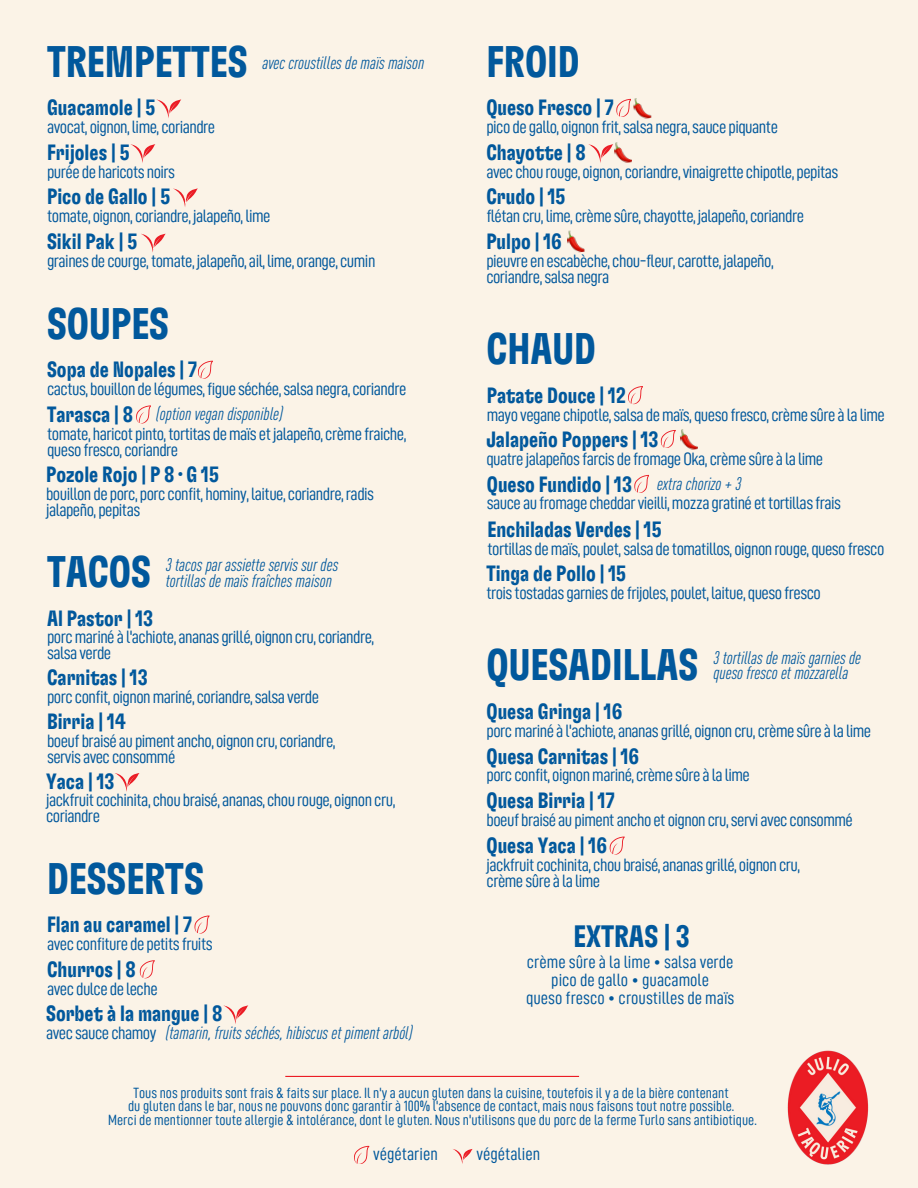
<style>
.page{position:relative;width:918px;height:1188px;background:#fbf3e7}
.page>*{position:absolute;margin:0;border:0;box-sizing:border-box;transform-origin:0 0}
.t1{font:700 extra-condensed 45px "GT Flexa";color:#01589c}
.t2{font:700 extra-condensed 31.5px "GT Flexa";color:#01589c}
.t3{font:700 extra-condensed 22.5px "GT Flexa";color:#01589c}
.t4{font:18px/15.8px "D DIN Condensed";letter-spacing:-.03em;color:#01589c}
.t5{font:italic condensed 18px/15.8px "DIN Pro";color:#01589c}
.t6{font:18px/18px "D DIN Condensed";color:#01589c;text-align:center}
.t7{font:15.9px "D DIN Condensed";color:#01589c}
.t8{font:15px "D DIN Condensed";color:#01589c}
</style>
<div class="page">
<hr style="left:285px;top:1076px;width:294px;height:1px;background:#eb1c25">
<svg style="left:588px;top:144px;width:25px;height:19px"></svg>
<img style="left:614px;top:142px;width:18px;height:21px">
<svg style="left:616px;top:99px;width:15px;height:18px"></svg>
<img style="left:633px;top:98px;width:18px;height:21px">
<img style="left:567px;top:230px;width:18px;height:23px">
<svg style="left:453px;top:1149px;width:20px;height:15px"></svg>
<svg style="left:354px;top:1146px;width:15px;height:18px"></svg>
<img style="left:787px;top:1050px;width:82px;height:115px">
<svg style="left:141px;top:234px;width:25px;height:19px"></svg>
<svg style="left:157px;top:100px;width:24px;height:18px"></svg>
<svg style="left:174px;top:189px;width:24px;height:18px"></svg>
<svg style="left:130px;top:144px;width:25px;height:19px"></svg>
<svg style="left:136px;top:405px;width:15px;height:18px"></svg>
<svg style="left:198px;top:361px;width:15px;height:18px"></svg>
<svg style="left:115px;top:773px;width:24px;height:19px"></svg>
<svg style="left:223px;top:1005px;width:25px;height:19px"></svg>
<svg style="left:140px;top:960px;width:14px;height:18px"></svg>
<svg style="left:194px;top:916px;width:15px;height:18px"></svg>
<svg style="left:610px;top:837px;width:14px;height:18px"></svg>
<img style="left:679px;top:429px;width:19px;height:21px">
<svg style="left:628px;top:386px;width:15px;height:18px"></svg>
<svg style="left:634px;top:475px;width:15px;height:18px"></svg>
<svg style="left:661px;top:430px;width:14px;height:18px"></svg>
<p class="t1" style="left:47px;top:41px;width:202px">TREMPETTES</p>
<p class="t5" style="left:263px;top:54px;width:163px">avec croustilles de maïs maison</p>
<h4 class="t3" style="left:47px;top:97px;width:110px">Guacamole | 5</h4>
<p class="t4" style="left:47px;top:119px;width:170px">avocat, oignon, lime, coriandre</p>
<p class="t3" style="left:47px;top:142px;width:84px">Frijoles | 5</p>
<p class="t4" style="left:47px;top:164px;width:130px">purée de haricots noirs</p>
<h4 class="t3" style="left:47px;top:186px;width:125px">Pico de Gallo | 5</h4>
<h3 class="t4" style="left:47px;top:208px;width:225px">tomate, oignon, coriandre, jalapeño, lime</h3>
<h4 class="t3" style="left:47px;top:231px;width:92px">Sikil Pak | 5</h4>
<h3 class="t4" style="left:47px;top:253px;width:330px">graines de courge, tomate, jalapeño, ail, lime, orange, cumin</h3>
<h3 class="t1" style="left:47px;top:303px;width:123px">SOUPES</h3>
<p class="t3" style="left:47px;top:359px;width:152px">Sopa de Nopales | 7</p>
<h4 class="t4" style="left:47px;top:381px;width:361px">cactus, bouillon de légumes, figue séchée, salsa negra, coriandre</h4>
<h4 class="t3" style="left:47px;top:404px;width:88px">Tarasca | 8</h4>
<h3 class="t5" style="left:156px;top:406px;width:128px">(option vegan disponible)</h3>
<p class="t4" style="left:47px;top:426px;width:361px">tomate, haricot pinto, tortitas de maïs et jalapeño, crème fraiche, queso fresco, coriandre</p>
<h4 class="t3" style="left:46px;top:464px;width:130px">Pozole Rojo | P 8</h4>
<h3 class="t7" style="left:177px;top:466px;width:8px">•</h3>
<h4 class="t3" style="left:186px;top:464px;width:34px">G 15</h4>
<h1 class="t4" style="left:46px;top:486px;width:330px">bouillon de porc, porc confit, hominy, laitue, coriandre, radis jalapeño, pepitas</h1>
<h3 class="t1" style="left:47px;top:551px;width:105px">TACOS</h3>
<h4 class="t5" style="left:166px;top:557px;width:174px">3 tacos par assiette servis sur des</h4>
<h4 class="t5" style="left:166px;top:573px;width:168px">tortillas de maïs fraîches maison</h4>
<p class="t3" style="left:47px;top:608px;width:108px">Al Pastor | 13</p>
<h4 class="t4" style="left:47px;top:630px;width:329px">porc mariné à l'achiote, ananas grillé, oignon cru, coriandre, salsa verde</h4>
<h1 class="t3" style="left:47px;top:667px;width:102px">Carnitas | 13</h1>
<h3 class="t4" style="left:47px;top:689px;width:273px">porc confit, oignon mariné, coriandre, salsa verde</h3>
<p class="t3" style="left:47px;top:711px;width:80px">Birria | 14</p>
<h4 class="t4" style="left:47px;top:733px;width:290px">boeuf braisé au piment ancho, oignon cru, coriandre, servis avec consommé</h4>
<h3 class="t3" style="left:46px;top:771px;width:70px">Yaca | 13</h3>
<p class="t4" style="left:46px;top:793px;width:351px">jackfruit cochinita, chou braisé, ananas, chou rouge, oignon cru, coriandre</p>
<p class="t1" style="left:47px;top:858px;width:158px">DESSERTS</p>
<h4 class="t3" style="left:47px;top:914px;width:147px">Flan au caramel | 7</h4>
<h3 class="t4" style="left:47px;top:936px;width:167px">avec confiture de petits fruits</h3>
<h4 class="t3" style="left:47px;top:959px;width:90px">Churros | 8</h4>
<h4 class="t4" style="left:47px;top:981px;width:112px">avec dulce de leche</h4>
<h4 class="t3" style="left:46px;top:1003px;width:178px">Sorbet à la mangue | 8</h4>
<h3 class="t4" style="left:46px;top:1025px;width:112px">avec sauce chamoy</h3>
<p class="t5" style="left:166px;top:1025px;width:248px">(tamarin, fruits séchés, hibiscus et piment arból)</p>
<h1 class="t1" style="left:486px;top:41px;width:95px">FROID</h1>
<h3 class="t3" style="left:486px;top:97px;width:129px">Queso Fresco | 7</h3>
<p class="t4" style="left:486px;top:119px;width:293px">pico de gallo, oignon frit, salsa negra, sauce piquante</p>
<p class="t3" style="left:486px;top:142px;width:101px">Chayotte | 8</p>
<h4 class="t4" style="left:486px;top:164px;width:354px">avec chou rouge, oignon, coriandre, vinaigrette chipotle, pepitas</h4>
<h4 class="t3" style="left:486px;top:186px;width:81px">Crudo | 15</h4>
<h3 class="t4" style="left:486px;top:208px;width:319px">flétan cru, lime, crème sûre, chayotte, jalapeño, coriandre</h3>
<h4 class="t3" style="left:486px;top:231px;width:77px">Pulpo | 16</h4>
<h3 class="t4" style="left:486px;top:253px;width:289px">pieuvre en escabèche, chou-fleur, carotte, jalapeño, coriandre, salsa negra</h3>
<h3 class="t1" style="left:486px;top:328px;width:111px">CHAUD</h3>
<h1 class="t3" style="left:487px;top:385px;width:140px">Patate Douce | 12</h1>
<h4 class="t4" style="left:487px;top:407px;width:400px">mayo vegane chipotle, salsa de maïs, queso fresco, crème sûre à la lime</h4>
<p class="t3" style="left:486px;top:429px;width:174px">Jalapeño Poppers | 13</p>
<h4 class="t4" style="left:486px;top:451px;width:338px">quatre jalapeños farcis de fromage Oka, crème sûre à la lime</h4>
<h3 class="t3" style="left:487px;top:474px;width:147px">Queso Fundido | 13</h3>
<h4 class="t4" style="left:487px;top:496px;width:356px">sauce au fromage cheddar vieilli, mozza gratiné et tortillas frais</h4>
<h3 class="t5" style="left:657px;top:475px;width:86px">extra chorizo + 3</h3>
<h3 class="t3" style="left:487px;top:519px;width:176px">Enchiladas Verdes | 15</h3>
<h4 class="t4" style="left:487px;top:541px;width:398px">tortillas de maïs, poulet, salsa de tomatillos, oignon rouge, queso fresco</h4>
<h4 class="t3" style="left:486px;top:563px;width:141px">Tinga de Pollo | 15</h4>
<h3 class="t4" style="left:486px;top:585px;width:336px">trois tostadas garnies de frijoles, poulet, laitue, queso fresco</h3>
<h3 class="t1" style="left:487px;top:644px;width:213px">QUESADILLAS</h3>
<h4 class="t5" style="left:713px;top:649px;width:149px">3 tortillas de maïs garnies de queso fresco et mozzarella</h4>
<h3 class="t3" style="left:487px;top:701px;width:137px">Quesa Gringa | 16</h3>
<h4 class="t4" style="left:487px;top:723px;width:386px">porc mariné à l'achiote, ananas grillé, oignon cru, crème sûre à la lime</h4>
<h1 class="t3" style="left:487px;top:746px;width:154px">Quesa Carnitas | 16</h1>
<h4 class="t4" style="left:487px;top:768px;width:265px">porc confit, oignon mariné, crème sûre à la lime</h4>
<h3 class="t3" style="left:487px;top:790px;width:130px">Quesa Birria | 17</h3>
<h4 class="t4" style="left:487px;top:812px;width:368px">boeuf braisé au piment ancho et oignon cru, servi avec consommé</h4>
<h3 class="t3" style="left:487px;top:835px;width:122px">Quesa Yaca | 16</h3>
<h4 class="t4" style="left:487px;top:857px;width:315px">jackfruit cochinita, chou braisé, ananas grillé, oignon cru, crème sûre à la lime</h4>
<h4 class="t2" style="left:574px;top:922px;width:118px">EXTRAS | 3</h4>
<p class="t6" style="left:526px;top:953px;width:210px">crème sûre à la lime • salsa verde pico de gallo • guacamole<br>queso fresco • croustilles de maïs</p>
<h3 class="t8" style="left:134px;top:1085px;width:597px">Tous nos produits sont frais &amp; faits sur place. Il n'y a aucun gluten dans la cuisine, toutefois il y a de la bière contenant</h3>
<p class="t8" style="left:128px;top:1099px;width:608px">du gluten dans le bar, nous ne pouvons donc garantir à 100% l'absence de contact, mais nous faisons tout notre possible.</p>
<h4 class="t8" style="left:108px;top:1112px;width:650px">Merci de mentionner toute allergie &amp; intolérance, dont le gluten. Nous n'utilisons que du porc de la ferme Turlo sans antibiotique.</h4>
<h3 class="t6" style="left:373px;top:1145px;width:66px">végétarien</h3>
<h1 class="t6" style="left:476px;top:1145px;width:65px">végétalien</h1>
</div>
